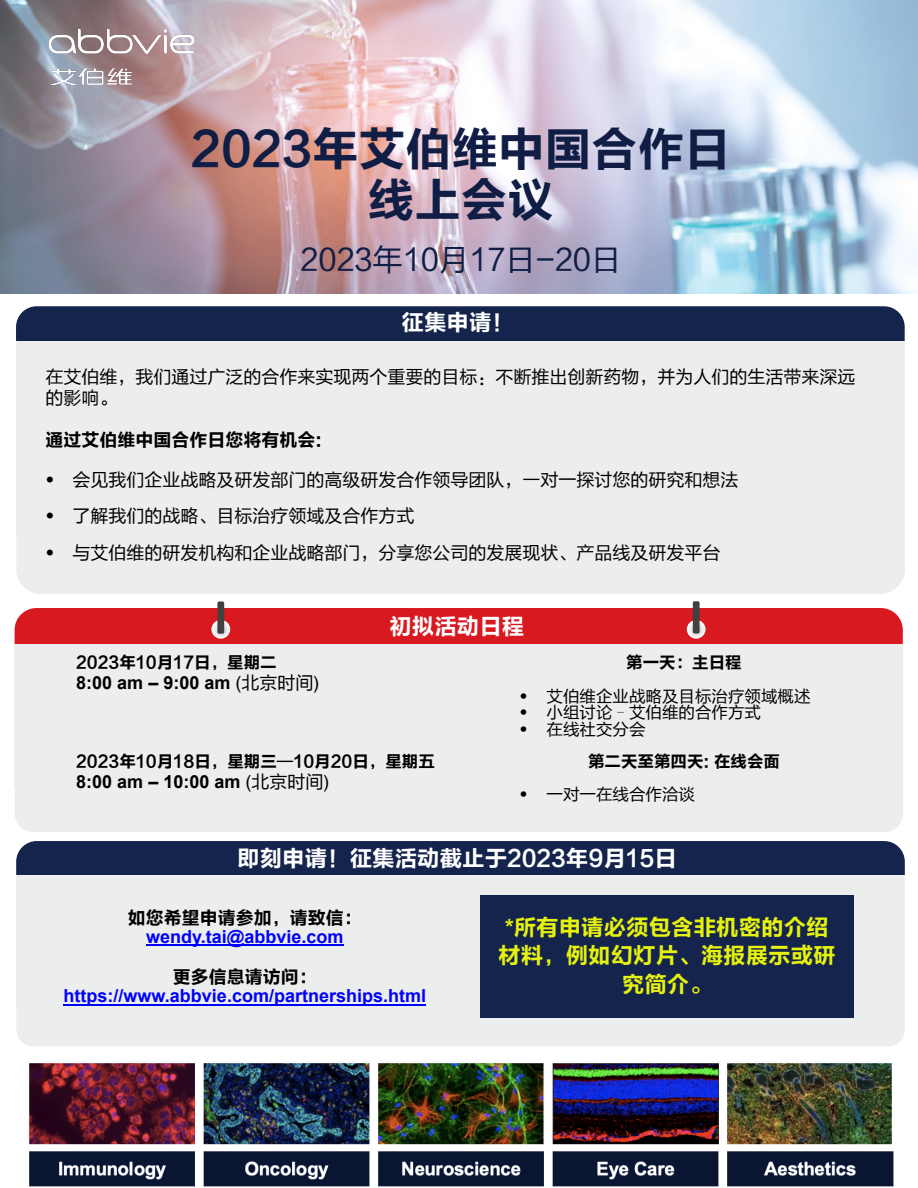
<style>
.page{position:relative;width:918px;height:1188px;background:#fff}
.page>*{position:absolute;margin:0;border:0;box-sizing:border-box;transform-origin:0 0}
.t1{font:46.5px/51.2px "FZLTCHK GBK1 0";color:#101e46;text-align:center}
.t2{font:30px "FZLTHK GBK1 0";color:#101e46}
.t3{font:22.5px/28.5px "FZLTCHK GBK1 0";color:#e5f20d;text-align:center}
.t4{font:22.5px "FZLTCHK GBK1 0";color:#fff}
.t5{font:18px/21px "FZLTHK GBK1 0";color:#000}
.t6{font:700 18px "Arial";color:#00f}
.t7{font:700 18px "Arial";color:#000}
.t8{font:18px "FZLTCHK GBK1 0";color:#000}
.t9{font:16.5px "FZLTCHK GBK1 0";color:#000}
.t10{font:16.5px "FZLTHK GBK1 0";color:#000}
.s1{font-family:"Ping Fang SC"}
.s2{font-family:"Helvetica";font-weight:400}
.s3{font-family:"FZLTHK GBK1 0";font-weight:400}
.s4{font-family:"Arial";font-weight:700}
</style>
<div class="page">
<img style="left:0;top:0;width:918px;height:293px">
<div style="left:15px;top:608px;width:888px;height:74px;background:#d81920;border-radius:22px"></div>
<div style="left:15px;top:770px;width:888px;height:62px;background:#eceded;border-radius:18px"></div>
<div style="left:15px;top:644px;width:888px;height:143px;background:#eceded"></div>
<div style="left:16px;top:306px;width:889px;height:70px;background:#15244c;border-radius:21px"></div>
<div style="left:16px;top:341px;width:889px;height:192px;background:#eceded"></div>
<div style="left:16px;top:510px;width:889px;height:84px;background:#eceded;border-radius:25px"></div>
<div style="left:16px;top:841px;width:889px;height:69px;background:#15244c;border-radius:21px"></div>
<div style="left:16px;top:990px;width:889px;height:56px;background:#eceded;border-radius:17px"></div>
<div style="left:16px;top:875px;width:889px;height:130px;background:#eceded"></div>
<img style="left:29px;top:1063px;width:865px;height:124px">
<svg style="left:211px;top:620px;width:19px;height:19px"></svg>
<div style="left:217px;top:601px;width:7px;height:33px;background:#414142;border-radius:2px"></div>
<svg style="left:687px;top:620px;width:19px;height:19px"></svg>
<div style="left:693px;top:601px;width:7px;height:33px;background:#414142;border-radius:2px"></div>
<hr style="left:146px;top:944px;width:197px;height:2px;background:#00f">
<hr style="left:64px;top:1004px;width:362px;height:2px;background:#00f">
<div style="left:480px;top:895px;width:373px;height:122px;background:#15244c"></div>
<h1 class="t1" style="left:191px;top:124px;width:541px">2023年艾伯维中国合作日线上会议</h1>
<h2 class="t2" style="left:301px;top:243px;width:322px">2023年10月17日-20日</h2>
<p class="t4" style="left:402px;top:310px;width:114px">征集申请！</p>
<p class="t5" style="left:45px;top:367px;width:811px">在艾伯维，我们通过广泛的合作来实现两个重要的目标：不断推出创新药物，并为人们的生活带来深远的影响。</p>
<p class="t8" style="left:45px;top:430px;width:278px">通过艾伯维中国合作日您将有机会:</p>
<p class="t5" style="left:45px;top:470px;width:695px"><span class="s1">•</span> 会见我们企业战略及研发部门的高级研发合作领导团队，<span class="s1">一</span>对一探讨您的研究和想法</p>
<p class="t5" style="left:45px;top:506px;width:370px"><span class="s1">•</span> 了解我们的战略、目标治疗领域及合作方式</p>
<p class="t5" style="left:45px;top:542px;width:676px"><span class="s1">•</span> 与艾伯维的研发机构和企业战略部门，分享您公司的发展现状、产品线及研发平台</p>
<p class="t9" style="left:76px;top:654px;width:202px">2023年10月17日，星期二</p>
<p class="t7" style="left:76px;top:676px;width:245px">8:00 am – 9:00 am <span class="s2">(</span><span class="s3">北京时间</span><span class="s2">)</span></p>
<p class="t4" style="left:389px;top:614px;width:136px">初拟活动日程</p>
<p class="t9" style="left:626px;top:654px;width:117px">第一天：主日程</p>
<p class="t10" style="left:520px;top:687px;width:292px"><span class="s1">•</span> 艾伯维企业战略及目标治疗领域概述</p>
<p class="t10" style="left:520px;top:704px;width:243px"><span class="s1">•</span> 小组讨论–艾伯维的合作方式</p>
<p class="t10" style="left:520px;top:720px;width:127px"><span class="s1">•</span> 在线社交分会</p>
<p class="t9" style="left:76px;top:752px;width:360px">2023年10月18日，星期三—10月20日，星期五</p>
<p class="t7" style="left:76px;top:775px;width:255px">8:00 am – 10:00 am <span class="s2">(</span><span class="s3">北京时间</span><span class="s2">)</span></p>
<p class="t9" style="left:588px;top:752px;width:193px">第二天至第四天: 在线会面</p>
<p class="t10" style="left:520px;top:785px;width:177px"><span class="s1">•</span> 一对一在线合作洽谈</p>
<p class="t4" style="left:237px;top:846px;width:441px">即刻申请！征集活动截止于2023年9月15日</p>
<p class="t8" style="left:128px;top:908px;width:236px">如您希望申请参加，请致信：</p>
<p class="t6" style="left:146px;top:929px;width:199px">wendy.tai@abbvie.com</p>
<p class="t8" style="left:173px;top:967px;width:146px">更多信息请访问：</p>
<p class="t6" style="left:64px;top:989px;width:364px">https://www.abbvie.com/partnerships.html</p>
<p class="t3" style="left:498px;top:913px;width:339px"><span class="s4">*</span>所有申请必须包含非机密的介绍材料，例如幻灯片、海报展示或研究简介。</p>
</div>
